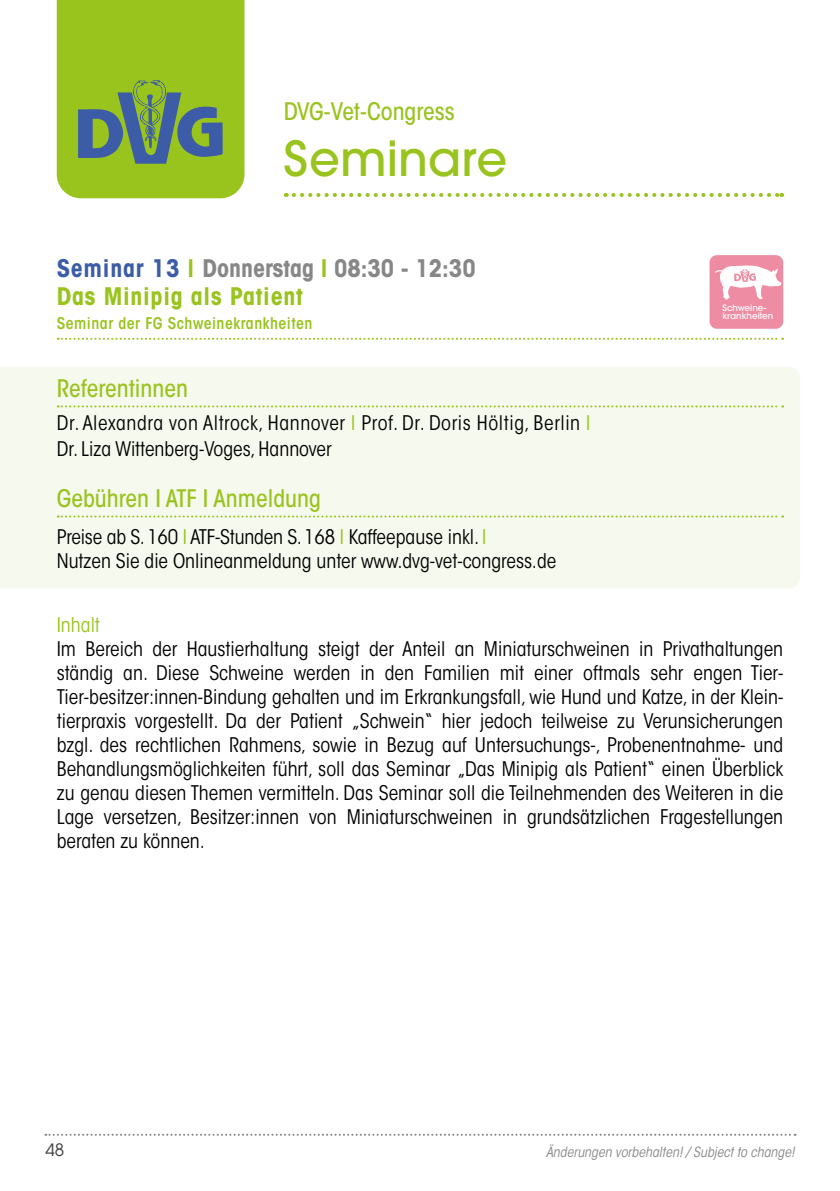
<style>
.page{position:relative;width:840px;height:1191px;background:#fff}
.page>*{position:absolute;margin:0;border:0;box-sizing:border-box;transform-origin:0 0}
.t1{font:500 48px "ITC Avant Garde Std";color:#99c31d}
.t2{font:700 condensed 24px/28px "ITC Avant Garde Std";letter-spacing:.03em;color:#99c31d}
.t3{font:500 condensed 24px "ITC Avant Garde Std";color:#99c31d}
.t4{font:condensed 20px/24px "ITC Avant Garde Std";color:#000}
.t5{font:condensed 20px/26px "ITC Avant Garde Std";letter-spacing:.03em;color:#000}
.t6{font:condensed 20px "ITC Avant Garde Std";color:#99c31d}
.t7{font:17px "ITC Avant Garde Std";color:#3c3c3b}
.t8{font:600 condensed 16px "ITC Avant Garde Std";letter-spacing:.03em;color:#99c31d}
.t9{font:italic condensed 14px "ITC Avant Garde Std";color:#878787}
.t10{font:500 8.8px/8.8px "ITC Avant Garde Std";color:#fff}
.s1{color:#3d5ca7}
.s2{color:#878787}
.s3{color:#99c31d}
</style>
<div class="page">
<svg style="left:45px;top:1133px;width:750px;height:2px"></svg>
<svg style="left:293px;top:193px;width:488px;height:4px"></svg>
<svg style="left:57px;top:0;width:187px;height:198px;background:#8bb432"></svg>
<div style="left:0;top:367px;width:799px;height:221px;background:#f6f9ed"></div>
<svg style="left:58px;top:338px;width:724px;height:2px"></svg>
<svg style="left:58px;top:405px;width:724px;height:2px"></svg>
<svg style="left:58px;top:515px;width:724px;height:2px"></svg>
<div style="left:709px;top:255px;width:73px;height:74px;background:#ee8ca3;border-radius:7px"></div>
<svg style="left:715px;top:265px;width:65px;height:35px"></svg>
<p class="t3" style="left:283px;top:96px;width:172px">DVG-Vet-Congress</p>
<h1 class="t1" style="left:283px;top:128px;width:225px">Seminare</h1>
<p class="t2" style="left:57px;top:254px;width:420px"><span class="s1">Seminar 13</span> l <span class="s2">Donnerstag</span> l <span class="s2">08:30 - 12:30<br></span>Das Minipig als Patient</p>
<p class="t8" style="left:57px;top:313px;width:257px">Seminar der FG Schweinekrankheiten</p>
<p class="t3" style="left:57px;top:373px;width:133px">Referentinnen</p>
<p class="t5" style="left:57px;top:410px;width:535px">Dr. Alexandra von Altrock, Hannover <span class="s3">I</span> Prof. Dr. Doris Höltig, Berlin <span class="s3">I<br></span>Dr. Liza Wittenberg-Voges, Hannover</p>
<p class="t3" style="left:57px;top:483px;width:265px">Gebühren I ATF I Anmeldung</p>
<p class="t4" style="left:57px;top:525px;width:501px">Preise ab S. 160 <span class="s3">I</span> ATF-Stunden S. 168 <span class="s3">I</span> Kaffeepause inkl. <span class="s3">I<br></span>Nutzen Sie die Onlineanmeldung unter www.dvg-vet-congress.de</p>
<p class="t10" style="left:722px;top:303px;width:52px">Schweine&shy;krankheiten</p>
<p class="t6" style="left:57px;top:613px;width:45px">Inhalt</p>
<p class="t4" style="left:57px;top:637px;width:727px;text-align:justify">Im Bereich der Haustierhaltung steigt der Anteil an Miniaturschweinen in Privathaltungen ständig an. Diese Schweine werden in den Familien mit einer oftmals sehr engen Tier-Tier-besitzer:innen-Bindung gehalten und im Erkrankungsfall, wie Hund und Katze, in der Klein&shy;tierpraxis vorgestellt. Da der Patient „Schwein“ hier jedoch teilweise zu Verunsicherungen bzgl. des rechtlichen Rahmens, sowie in Bezug auf Untersuchungs-, Probenentnahme- und Behandlungsmöglichkeiten führt, soll das Seminar „Das Minipig als Patient“ einen Überblick zu genau diesen Themen vermitteln. Das Seminar soll die Teilnehmenden des Weiteren in die Lage versetzen, Besitzer:innen von Miniaturschweinen in grundsätzlichen Fragestellungen beraten zu können.</p>
<p class="t7" style="left:45px;top:1139px;width:20px">48</p>
<p class="t9" style="left:545px;top:1143px;width:250px">Änderungen vorbehalten! / Subject to change!</p>
</div>
